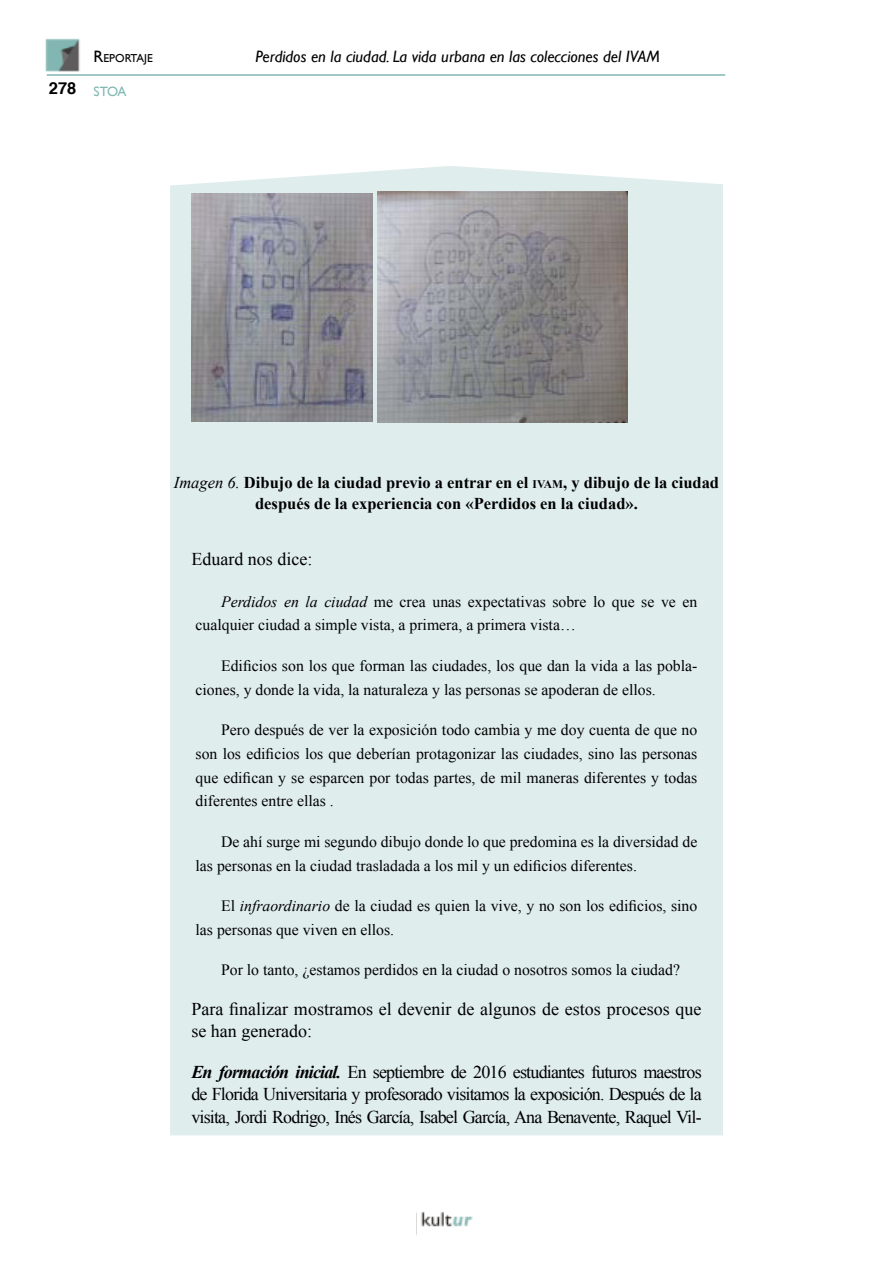
<style>
.page{position:relative;width:893px;height:1263px;background:#fff}
.page>*{position:absolute;margin:0;border:0;box-sizing:border-box;transform-origin:0 0}
.t1{font:18px/22.5px "Times New Roman";color:#000}
.t2{font:700 16.5px/21px "Times New Roman";color:#000;text-align:center}
.t3{font:italic 16.5px "Gill Sans";color:#000}
.t4{font:700 16.5px "Helvetica";color:#000}
.t5{font:15.75px/23.7px "Times New Roman";color:#000}
.t6{font:13.5px "Gill Sans";color:#81b8b3}
.t7{font:11.55px "Gill Sans";color:#000}
.s1{font-size:16.5px}
.s2{font-weight:400;font-style:italic}
.s3{font-size:11.55px}
.s4{font-style:italic}
.s5{font-weight:700;font-style:italic}
</style>
<div class="page">
<div style="left:170px;top:166px;width:553px;height:969px;background:#dfedec"></div>
<img style="left:45px;top:38px;width:35px;height:34px">
<img style="left:421px;top:1212px;width:52px;height:15px">
<hr style="left:47px;top:74px;width:678px;height:2px;background:#81b8b3">
<img style="left:191px;top:194px;width:181px;height:227px">
<img style="left:377px;top:191px;width:251px;height:232px">
<p class="t4" style="left:49px;top:75px;width:29px">278</p>
<p class="t7" style="left:94px;top:52px;width:61px"><span class="s1">R</span>EPORTAJE</p>
<p class="t3" style="left:256px;top:47px;width:406px">Perdidos en la ciudad. La vida urbana en las colecciones del IVAM</p>
<p class="t6" style="left:94px;top:83px;width:35px">STOA</p>
<p class="t2" style="left:174px;top:471px;width:547px"><span class="s2">Imagen 6.</span> Dibujo de la ciudad previo a entrar en el <span class="s3">IVAM</span>, y dibujo de la ciudad después de la experiencia con «Perdidos en la ciudad».</p>
<p class="t1" style="left:191px;top:548px;width:122px">Eduard nos dice:</p>
<p class="t5" style="left:196px;top:589px;width:503px;text-indent:26px"><span class="s4">Perdidos en la ciudad</span> me crea unas expectativas sobre lo que se ve en cualquier ciudad a simple vista, a primera, a primera vista…</p>
<p class="t5" style="left:196px;top:654px;width:503px;text-indent:26px">Edificios son los que forman las ciudades, los que dan la vida a las pobla&shy;ciones, y donde la vida, la naturaleza y las personas se apoderan de ellos.</p>
<p class="t5" style="left:196px;top:718px;width:503px;text-align:justify;text-indent:26px">Pero después de ver la exposición todo cambia y me doy cuenta de que no son los edificios los que deberían protagonizar las ciudades, sino las personas que edifican y se esparcen por todas partes, de mil maneras diferentes y todas diferentes entre ellas .</p>
<p class="t5" style="left:196px;top:829px;width:503px;text-indent:26px">De ahí surge mi segundo dibujo donde lo que predomina es la diversidad de las personas en la ciudad trasladada a los mil y un edificios diferentes.</p>
<p class="t5" style="left:196px;top:894px;width:503px;text-indent:26px">El <span class="s4">infraordinario</span> de la ciudad es quien la vive, y no son los edificios, sino las personas que viven en ellos.</p>
<p class="t5" style="left:221px;top:958px;width:460px">Por lo tanto, ¿estamos perdidos en la ciudad o nosotros somos la ciudad?</p>
<p class="t1" style="left:191px;top:997px;width:512px">Para finalizar mostramos el devenir de algunos de estos procesos que se han generado:</p>
<p class="t1" style="left:191px;top:1060px;width:512px;text-align:justify"><span class="s5">En formación inicial.</span> En septiembre de 2016 estudiantes futuros maestros de Florida Universitaria y profesorado visitamos la exposición. Después de la visita, Jordi Rodrigo, Inés García, Isabel García, Ana Benavente, Raquel Vil-</p>
</div>
